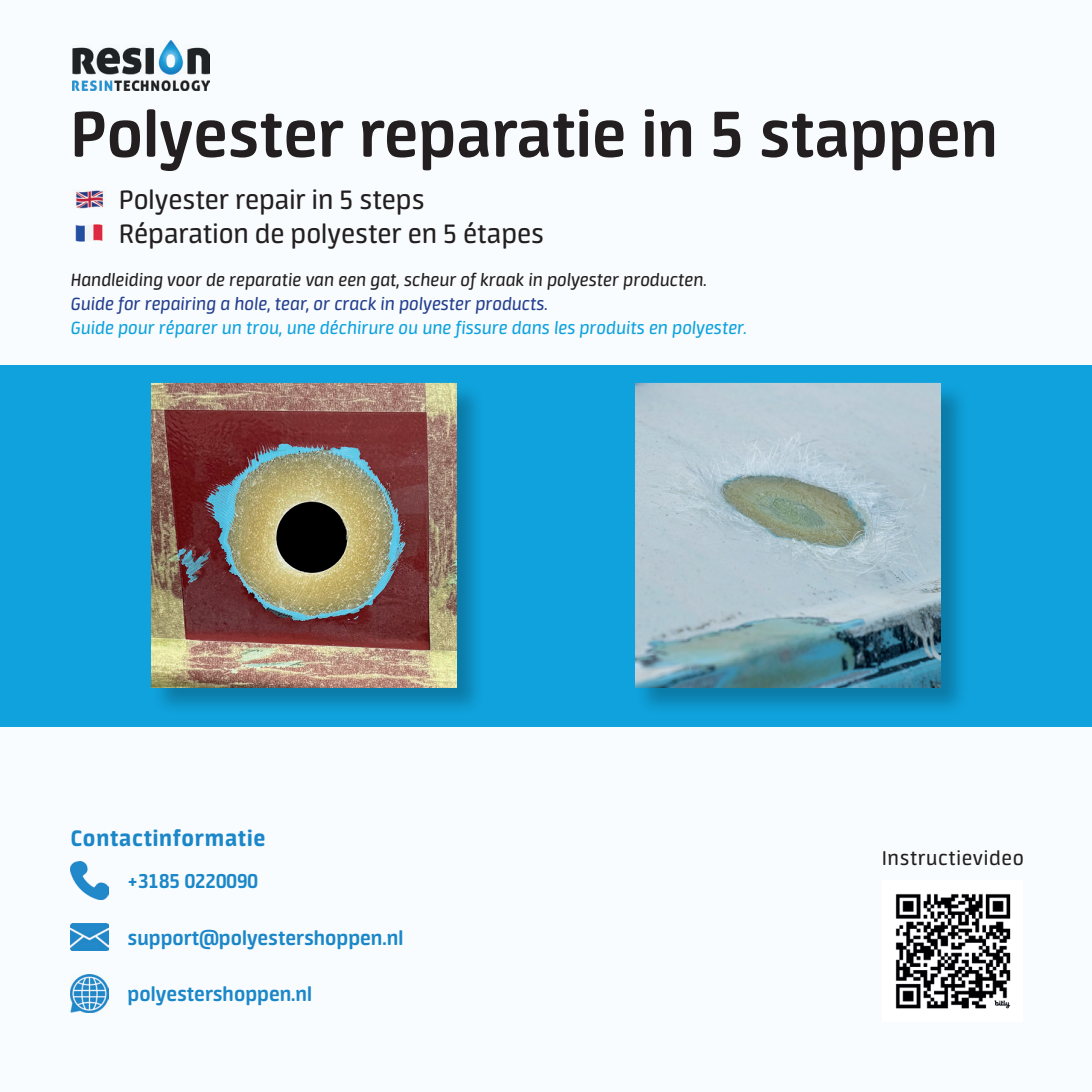
<style>
.page{position:relative;width:1092px;height:1092px;background:#fff}
.page>*{position:absolute;margin:0;border:0;box-sizing:border-box;transform-origin:0 0}
.t1{font:700 72.5px "Neuron";color:#231f20}
.t2{font:30px/34px "Neuron";color:#231f20}
.t3{font:800 25px "Neuron";letter-spacing:.03em;color:#1b87c9}
.t4{font:700 22.5px "Neuron";color:#1b87c9}
.t5{font:22.5px "Neuron";letter-spacing:.03em;color:#231f20}
.t6{font:italic 20px "Neuron";color:#0fa2dd}
.t7{font:italic 20px "Neuron";color:#231f20}
.t8{font:italic 20px "Neuron";color:#253f8e}
</style>
<div class="page">
<img style="left:72px;top:41px;width:137px;height:49px">
<div style="left:0;top:365px;width:1091px;height:361px;background:#0fa2dd"></div>
<img style="left:152px;top:383px;width:326px;height:326px">
<img style="left:152px;top:383px;width:304px;height:304px">
<img style="left:635px;top:383px;width:327px;height:326px">
<img style="left:635px;top:383px;width:305px;height:304px">
<img style="left:71px;top:861px;width:38px;height:38px">
<img style="left:71px;top:923px;width:38px;height:27px">
<img style="left:71px;top:974px;width:38px;height:38px">
<img style="left:895px;top:893px;width:116px;height:116px">
<img style="left:73px;top:189px;width:34px;height:19px">
<img style="left:75px;top:224px;width:28px;height:18px">
<h1 class="t1" style="left:71px;top:93px;width:928px">Polyester reparatie in 5 stappen</h1>
<h2 class="t2" style="left:119px;top:183px;width:426px">Polyester repair in 5 steps<br>Réparation de polyester en 5 étapes</h2>
<p class="t7" style="left:71px;top:269px;width:637px">Handleiding voor de reparatie van een gat, scheur of kraak in polyester producten.</p>
<p class="t8" style="left:71px;top:293px;width:478px">Guide for repairing a hole, tear, or crack in polyester products.</p>
<p class="t6" style="left:71px;top:317px;width:677px">Guide pour réparer un trou, une déchirure ou une fissure dans les produits en polyester.</p>
<p class="t3" style="left:71px;top:823px;width:196px">Contactinformatie</p>
<p class="t4" style="left:128px;top:868px;width:132px">+3185 0220090</p>
<p class="t4" style="left:128px;top:924px;width:277px">support@polyestershoppen.nl</p>
<p class="t4" style="left:128px;top:981px;width:186px">polyestershoppen.nl</p>
<p class="t5" style="left:882px;top:846px;width:143px">Instructievideo</p>
</div>
